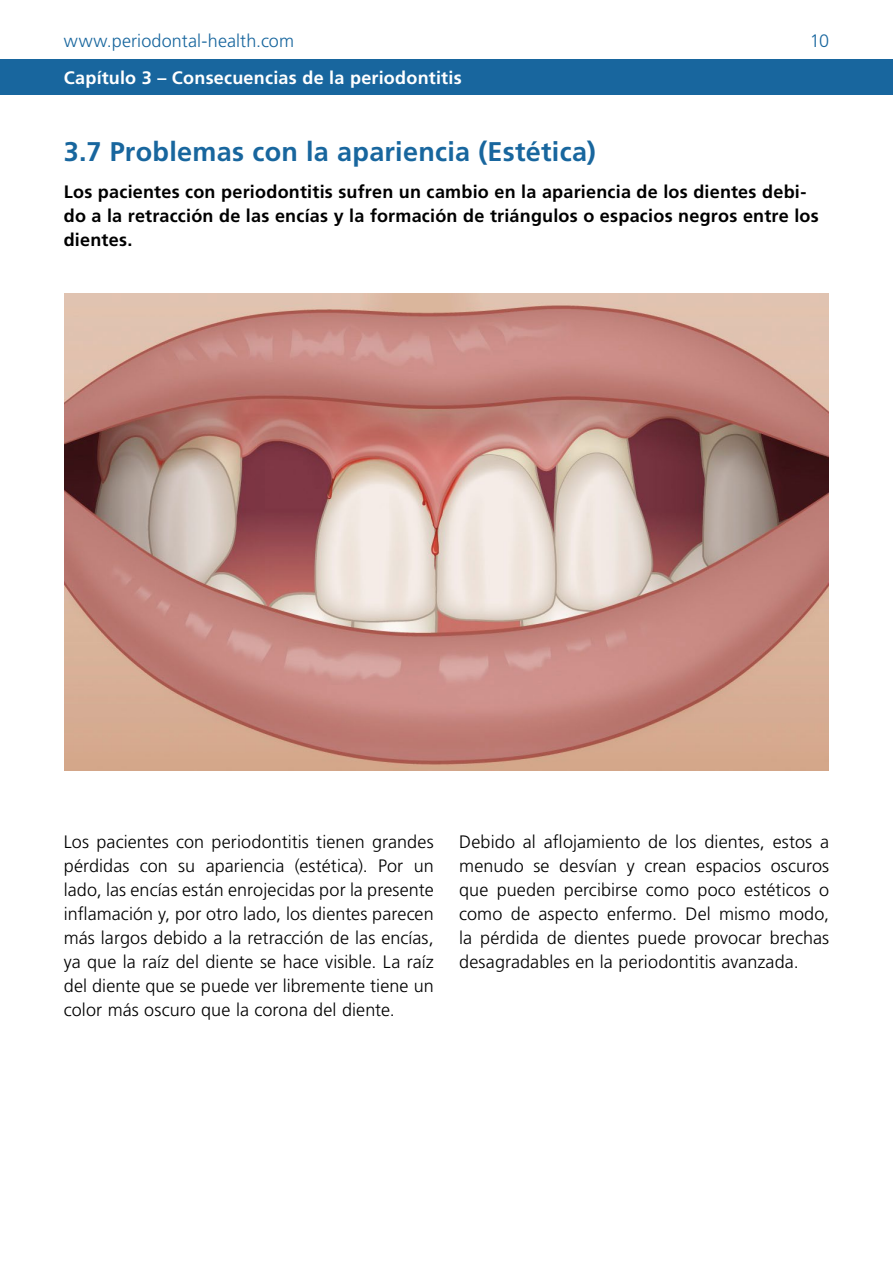
<style>
.page{position:relative;width:893px;height:1263px;background:#fff}
.page>*{position:absolute;margin:0;border:0;box-sizing:border-box;transform-origin:0 0}
.t1{font:700 27px "Frutiger";letter-spacing:.01em;color:#18669e}
.t2{font:300 18px/24px "Frutiger";letter-spacing:.005em;color:#000;text-align:justify}
.t3{font:700 18px/24px "Frutiger";letter-spacing:.015em;color:#000}
.t4{font:700 18px "Frutiger";letter-spacing:.015em;color:#fff}
.t5{font:300 18px "Frutiger";letter-spacing:.005em;color:#18669e}
</style>
<div class="page">
<div style="left:0;top:60px;width:893px;height:35px;background:#18669e"></div>
<img style="left:65px;top:293px;width:763px;height:478px">
<p class="t5" style="left:64px;top:30px;width:232px">www.periodontal-health.com</p>
<p class="t5" style="left:810px;top:30px;width:21px">10</p>
<p class="t4" style="left:64px;top:67px;width:399px">Capítulo 3 – Consecuencias de la periodontitis</p>
<h1 class="t1" style="left:64px;top:136px;width:534px">3.7 Problemas con la apariencia (Estética)</h1>
<p class="t3" style="left:64px;top:179px;width:757px">Los pacientes con periodontitis sufren un cambio en la apariencia de los dientes debi&shy;do a la retracción de las encías y la formación de triángulos o espacios negros entre los dientes.</p>
<p class="t2" style="left:64px;top:829px;width:371px">Los pacientes con periodontitis tienen grandes pérdidas con su apariencia (estética). Por un lado, las encías están enrojecidas por la presente inflamación y, por otro lado, los dientes parecen más largos debido a la retracción de las encías, ya que la raíz del diente se hace visible. La raíz del diente que se puede ver libremente tiene un color más oscuro que la corona del diente.</p>
<p class="t2" style="left:459px;top:829px;width:371px">Debido al aflojamiento de los dientes, estos a menudo se desvían y crean espacios oscuros que pueden percibirse como poco estéticos o como de aspecto enfermo. Del mismo modo, la pérdida de dientes puede provocar brechas desagradables en la periodontitis avanzada.</p>
</div>
